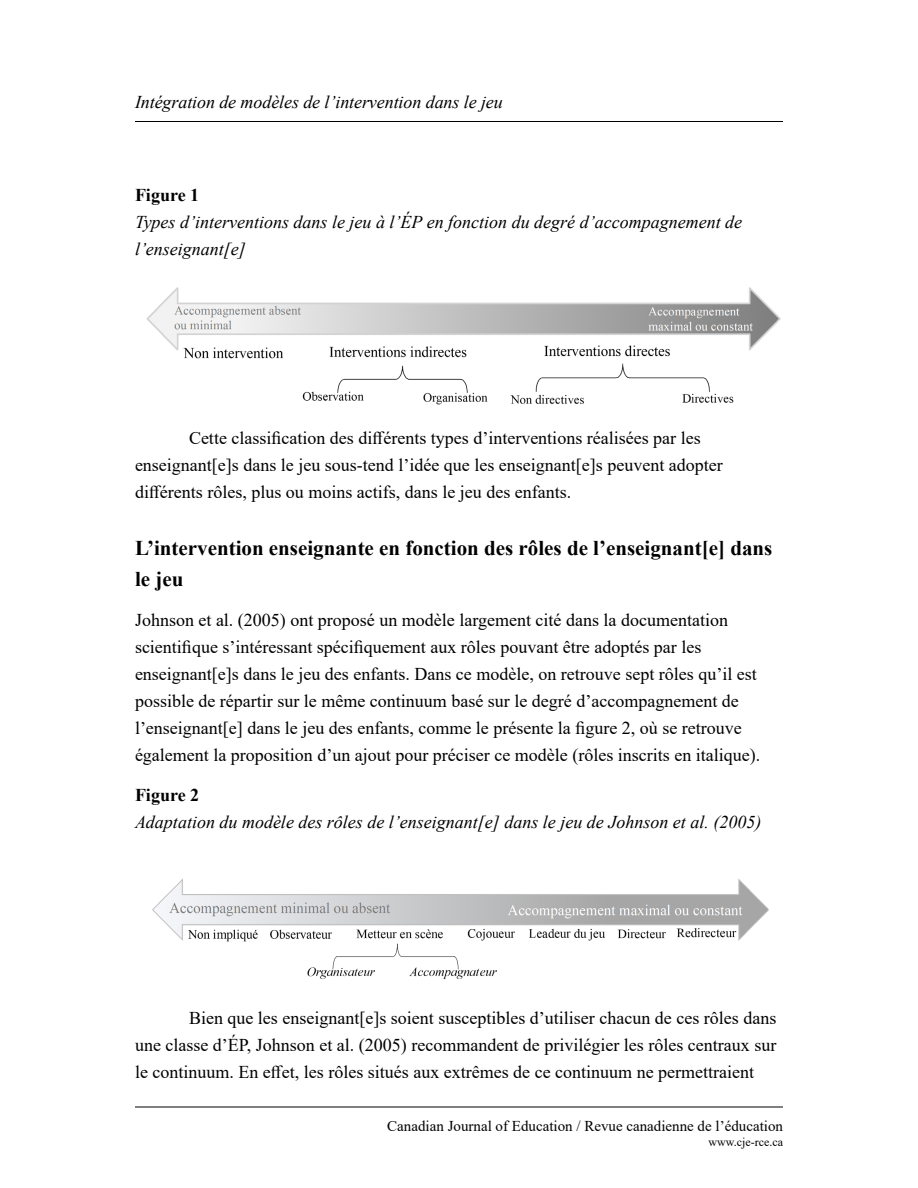
<style>
.page{position:relative;width:918px;height:1188px;background:#fff}
.page>*{position:absolute;margin:0;border:0;box-sizing:border-box;transform-origin:0 0}
.t1{font:700 21px/30px "Times New Roman";color:#000}
.t2{font:18px/27px "Times New Roman";color:#000}
.t3{font:italic 18px/27px "Times New Roman";color:#000}
.t4{font:700 18px "Times New Roman";color:#000}
.t5{font:15px "Times New Roman";color:#000}
.t6{font:12px "Times New Roman";color:#000}
</style>
<div class="page">
<hr style="left:135px;top:121px;width:648px;height:1px;background:#000">
<hr style="left:135px;top:1107px;width:648px;height:1px;background:#000">
<img style="left:152px;top:878px;width:617px;height:101px">
<img style="left:146px;top:287px;width:635px;height:118px">
<p class="t3" style="left:135px;top:88px;width:369px">Intégration de modèles de l’intervention dans le jeu</p>
<p class="t4" style="left:135px;top:182px;width:66px">Figure 1</p>
<p class="t3" style="left:135px;top:209px;width:609px">Types d’interventions dans le jeu à l’ÉP en fonction du degré d’accompagnement de l’enseignant[e]</p>
<p class="t2" style="left:135px;top:424px;width:589px;text-indent:54px">Cette classification des différents types d’interventions réalisées par les enseignant[e]s dans le jeu sous-tend l’idée que les enseignant[e]s peuvent adopter différents rôles, plus ou moins actifs, dans le jeu des enfants.</p>
<p class="t1" style="left:135px;top:533px;width:639px">L’intervention enseignante en fonction des rôles de l’enseignant[e] dans le jeu</p>
<p class="t2" style="left:135px;top:606px;width:627px">Johnson et al. (2005) ont proposé un modèle largement cité dans la documentation scientifique s’intéressant spécifiquement aux rôles pouvant être adoptés par les enseignant[e]s dans le jeu des enfants. Dans ce modèle, on retrouve sept rôles qu’il est possible de répartir sur le même continuum basé sur le degré d’accompagnement de l’enseignant[e] dans le jeu des enfants, comme le présente la figure 2, où se retrouve également la proposition d’un ajout pour préciser ce modèle (rôles inscrits en italique).</p>
<p class="t4" style="left:135px;top:782px;width:66px">Figure 2</p>
<p class="t3" style="left:135px;top:809px;width:628px">Adaptation du modèle des rôles de l’enseignant[e] dans le jeu de Johnson et al. (2005)</p>
<p class="t2" style="left:135px;top:1004px;width:643px;text-align:justify;text-indent:54px">Bien que les enseignant[e]s soient susceptibles d’utiliser chacun de ces rôles dans une classe d’ÉP, Johnson et al. (2005) recommandent de privilégier les rôles centraux sur le continuum. En effet, les rôles situés aux extrêmes de ce continuum ne permettraient</p>
<p class="t5" style="left:387px;top:1115px;width:397px">Canadian Journal of Education / Revue canadienne de l’éducation</p>
<p class="t6" style="left:708px;top:1133px;width:76px">www.cje-rce.ca</p>
</div>
